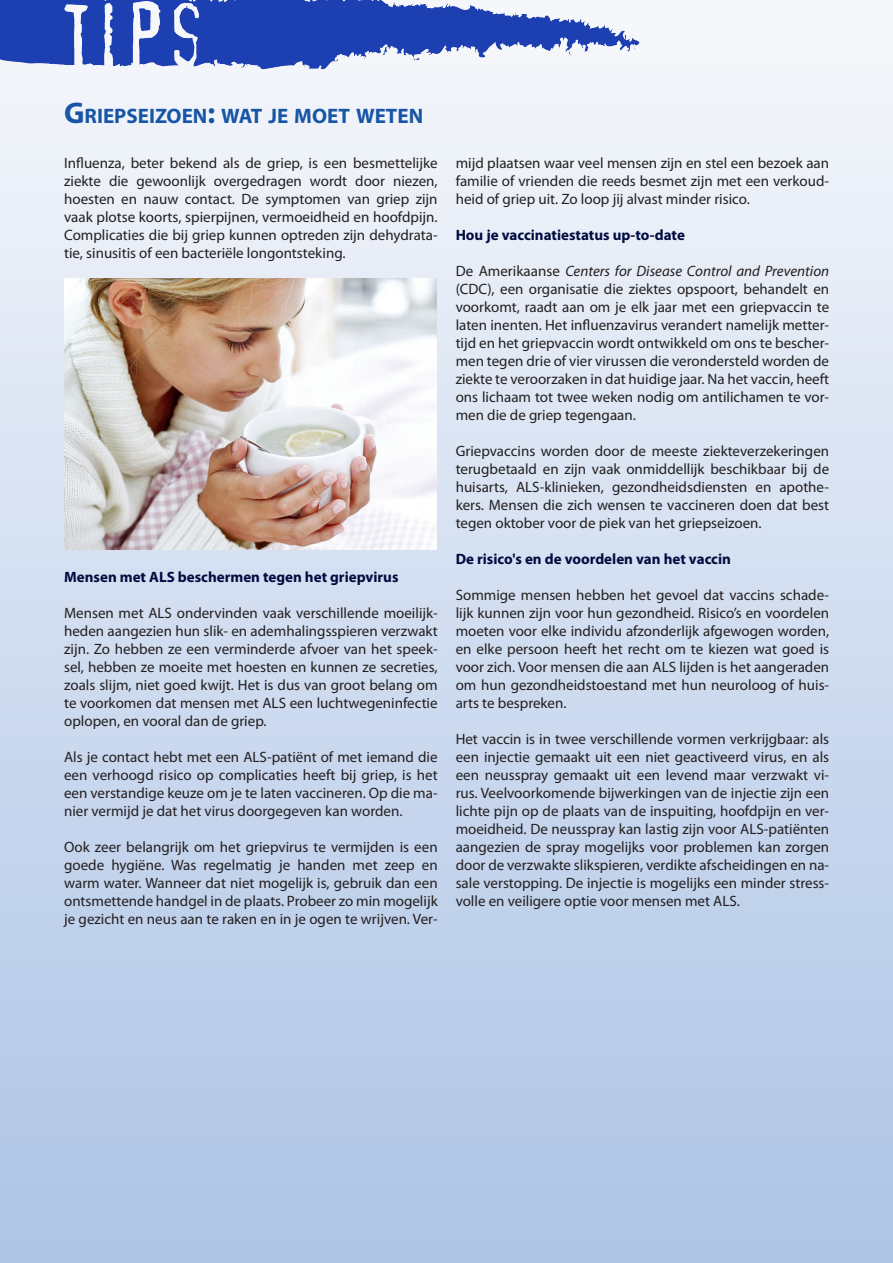
<style>
.page{position:relative;width:893px;height:1263px;background:#fff}
.page>*{position:absolute;margin:0;border:0;box-sizing:border-box;transform-origin:0 0}
.t1{font:700 21px "Myriad Pro";color:#1855a5}
.t2{font:15px/18px "Myriad Pro";color:#231f20;text-align:justify}
.t3{font:700 15px "Myriad Pro";color:#000c40}
.s1{font-size:30px}
.s2{font-style:italic}
</style>
<div class="page">
<div style="left:0;top:0;width:893px;height:1263px;background:linear-gradient(to bottom,#f6f8fb,#adc4e5)"></div>
<img style="left:0;top:0;width:642px;height:74px">
<img style="left:64px;top:279px;width:372px;height:271px">
<p class="t1" style="left:64px;top:102px;width:361px"><span class="s1">G</span>RIEPSEIZOEN<span class="s1">:</span> WAT JE MOET WETEN</p>
<p class="t2" style="left:64px;top:153px;width:375px">Influenza, beter bekend als de griep, is een besmettelijke ziekte die gewoonlijk overgedragen wordt door niezen, hoesten en nauw contact. De symptomen van griep zijn vaak plotse koorts, spierpijnen, vermoeidheid en hoofdpijn.<br>Complicaties die bij griep kunnen optreden zijn dehydrata&shy;tie, sinusitis of een bacteriële longontsteking.</p>
<p class="t3" style="left:64px;top:567px;width:336px">Mensen met ALS beschermen tegen het griepvirus</p>
<p class="t2" style="left:64px;top:603px;width:375px">Mensen met ALS ondervinden vaak verschillende moeilijk&shy;heden aangezien hun slik- en ademhalingsspieren verzwakt zijn. Zo hebben ze een verminderde afvoer van het speek&shy;sel, hebben ze moeite met hoesten en kunnen ze secreties, zoals slijm, niet goed kwijt. Het is dus van groot belang om te voorkomen dat mensen met ALS een luchtwegeninfectie oplopen, en vooral dan de griep.</p>
<p class="t2" style="left:64px;top:747px;width:375px">Als je contact hebt met een ALS-patiënt of met iemand die een verhoogd risico op complicaties heeft bij griep, is het een verstandige keuze om je te laten vaccineren. Op die ma&shy;nier vermijd je dat het virus doorgegeven kan worden.</p>
<p class="t2" style="left:64px;top:837px;width:375px">Ook zeer belangrijk om het griepvirus te vermijden is een goede hygiëne. Was regelmatig je handen met zeep en warm water. Wanneer dat niet mogelijk is, gebruik dan een ontsmettende handgel in de plaats. Probeer zo min mogelijk je gezicht en neus aan te raken en in je ogen te wrijven. Ver-</p>
<p class="t2" style="left:456px;top:153px;width:375px">mijd plaatsen waar veel mensen zijn en stel een bezoek aan familie of vrienden die reeds besmet zijn met een verkoud&shy;heid of griep uit. Zo loop jij alvast minder risico.</p>
<p class="t3" style="left:456px;top:225px;width:231px">Hou je vaccinatiestatus up-to-date</p>
<p class="t2" style="left:456px;top:261px;width:375px">De Amerikaanse <span class="s2">Centers for Disease Control and Prevention </span>(CDC), een organisatie die ziektes opspoort, behandelt en voorkomt, raadt aan om je elk jaar met een griepvaccin te laten inenten. Het influenzavirus verandert namelijk metter&shy;tijd en het griepvaccin wordt ontwikkeld om ons te bescher&shy;men tegen drie of vier virussen die verondersteld worden de ziekte te veroorzaken in dat huidige jaar. Na het vaccin, heeft ons lichaam tot twee weken nodig om antilichamen te vor&shy;men die de griep tegengaan.</p>
<p class="t2" style="left:456px;top:441px;width:375px">Griepvaccins worden door de meeste ziekteverzekeringen terugbetaald en zijn vaak onmiddellijk beschikbaar bij de huisarts, ALS-klinieken, gezondheidsdiensten en apothe&shy;kers. Mensen die zich wensen te vaccineren doen dat best tegen oktober voor de piek van het griepseizoen.</p>
<p class="t3" style="left:456px;top:549px;width:277px">De risico's en de voordelen van het vaccin</p>
<p class="t2" style="left:456px;top:585px;width:375px">Sommige mensen hebben het gevoel dat vaccins schade&shy;lijk kunnen zijn voor hun gezondheid. Risico’s en voordelen moeten voor elke individu afzonderlijk afgewogen worden, en elke persoon heeft het recht om te kiezen wat goed is voor zich. Voor mensen die aan ALS lijden is het aangeraden om hun gezondheidstoestand met hun neuroloog of huis&shy;arts te bespreken.</p>
<p class="t2" style="left:456px;top:729px;width:375px">Het vaccin is in twee verschillende vormen verkrijgbaar: als een injectie gemaakt uit een niet geactiveerd virus, en als een neusspray gemaakt uit een levend maar verzwakt vi&shy;rus. Veelvoorkomende bijwerkingen van de injectie zijn een lichte pijn op de plaats van de inspuiting, hoofdpijn en ver&shy;moeidheid. De neusspray kan lastig zijn voor ALS-patiënten aangezien de spray mogelijks voor problemen kan zorgen door de verzwakte slikspieren, verdikte afscheidingen en na&shy;sale verstopping. De injectie is mogelijks een minder stress&shy;volle en veiligere optie voor mensen met ALS.</p>
</div>
